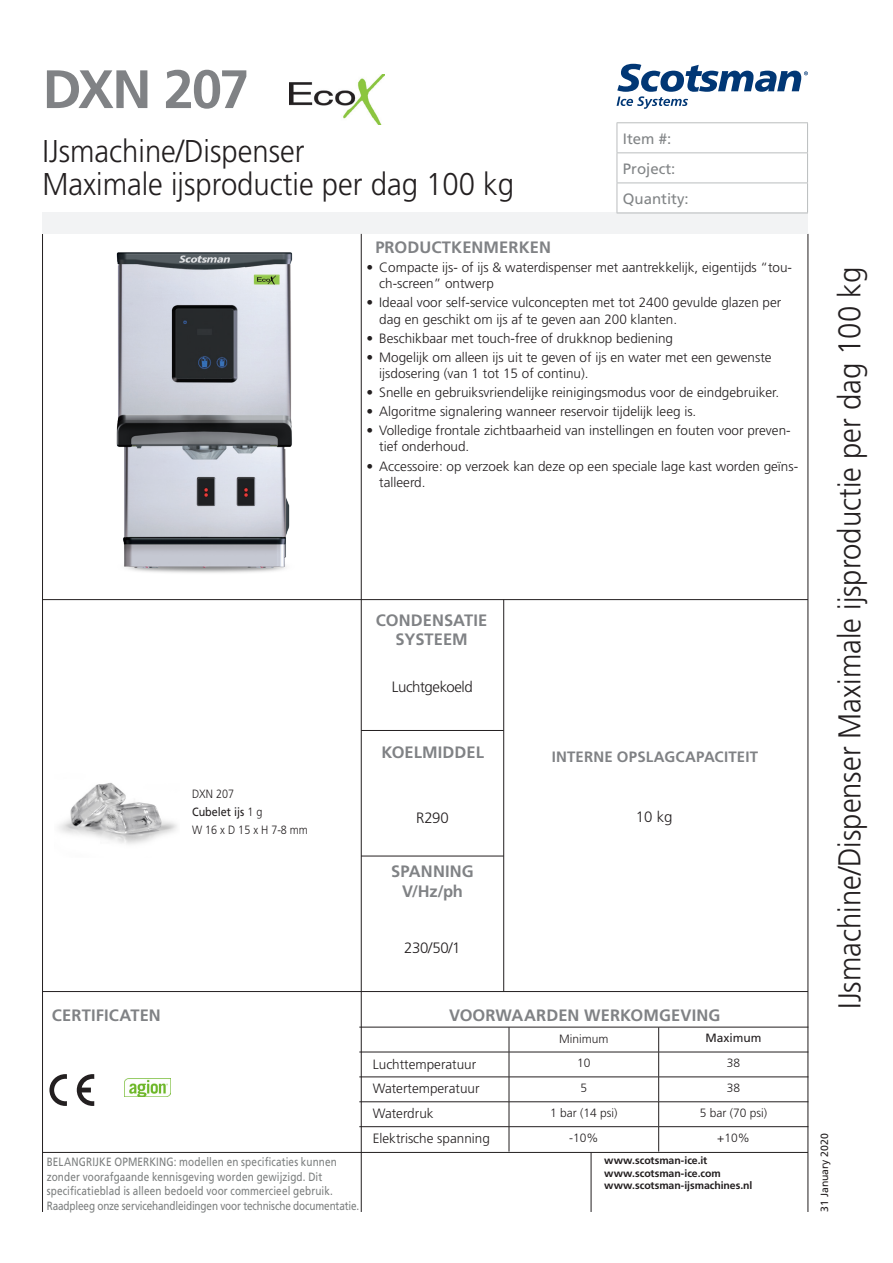
<style>
.page{position:relative;width:893px;height:1263px;background:#fff}
.page>*{position:absolute;margin:0;border:0;box-sizing:border-box;transform-origin:0 0}
.Note_fondo_pagina{font:700 54px "Frutiger";letter-spacing:-.04em;color:#808285}
.Sottotitolo{font:300 31.5px "Frutiger";color:#231f20;scale:.93 1}
.t1{font:700 16.5px/19.8px "Frutiger";letter-spacing:.005em;color:#808285;text-align:center}
.Note_fondo_pagina-2{font:300 15px "Frutiger";letter-spacing:-.025em;color:#231f20}
.t2{font:15px/30px "Frutiger";color:#818486}
.Note_fondo_pagina-3{font:700 15px "Frutiger";letter-spacing:.01em;color:#808285}
.t3{font:300 13.5px/16.2px "Frutiger";color:#231f20}
.t4{font:12px/14.4px "Frutiger";letter-spacing:.01em;color:#7c7f7f;scale:.83 1}
.t5{font:300 12px "Frutiger";color:#231f20}
.t6{font:300 12px "Frutiger";color:#231f20;scale:.9 1}
.t7{font:12px "Frutiger";color:#231f20;scale:.9 1}
.t8{font:12px "Frutiger";color:#231f20}
.t9{font:700 10.5px/12.6px "Frutiger";letter-spacing:-.005em;color:#231f20}
.t10{font:10.5px "Frutiger";color:#231f20}
.s1{font-weight:300}
</style>
<div class="page">
<hr style="left:42px;top:234px;width:1px;height:978px;background:#231f20">
<hr style="left:808px;top:234px;width:1px;height:978px;background:#231f20">
<svg style="left:617px;top:64px;width:191px;height:45px"></svg>
<div style="left:43px;top:213px;width:765px;height:21px;background:#f2f3f4"></div>
<hr style="left:43px;top:599px;width:765px;height:1px;background:#231f20">
<hr style="left:361px;top:730px;width:143px;height:1px;background:#231f20">
<hr style="left:361px;top:856px;width:143px;height:1px;background:#231f20">
<hr style="left:503px;top:600px;width:1px;height:391px;background:#231f20">
<hr style="left:43px;top:991px;width:765px;height:1px;background:#231f20">
<hr style="left:591px;top:1152px;width:1px;height:60px;background:#231f20">
<hr style="left:43px;top:1152px;width:765px;height:1px;background:#231f20">
<hr style="left:617px;top:122px;width:191px;height:1px;background:#babdbe">
<svg style="left:617px;top:123px;width:1px;height:29px"></svg>
<svg style="left:807px;top:123px;width:1px;height:29px"></svg>
<hr style="left:617px;top:152px;width:191px;height:1px;background:#babdbe">
<hr style="left:617px;top:153px;width:1px;height:30px;background:#babdbe">
<hr style="left:807px;top:153px;width:1px;height:30px;background:#babdbe">
<hr style="left:617px;top:183px;width:191px;height:1px;background:#babdbe">
<hr style="left:617px;top:183px;width:1px;height:30px;background:#babdbe">
<hr style="left:807px;top:183px;width:1px;height:30px;background:#babdbe">
<hr style="left:617px;top:213px;width:191px;height:1px;background:#babdbe">
<hr style="left:361px;top:234px;width:1px;height:978px;background:#231f20">
<img style="left:116px;top:252px;width:177px;height:321px">
<img style="left:289px;top:75px;width:96px;height:49px">
<hr style="left:359px;top:1077px;width:150px;height:1px;background:#231f20">
<hr style="left:509px;top:1077px;width:150px;height:1px;background:#231f20">
<hr style="left:659px;top:1077px;width:149px;height:1px;background:#231f20">
<hr style="left:359px;top:1101px;width:150px;height:1px;background:#231f20">
<hr style="left:509px;top:1101px;width:150px;height:1px;background:#231f20">
<hr style="left:659px;top:1101px;width:149px;height:1px;background:#231f20">
<hr style="left:359px;top:1126px;width:150px;height:1px;background:#231f20">
<hr style="left:509px;top:1126px;width:150px;height:1px;background:#231f20">
<hr style="left:659px;top:1126px;width:149px;height:1px;background:#231f20">
<svg style="left:509px;top:1028px;width:1px;height:123px"></svg>
<svg style="left:658px;top:1028px;width:1px;height:123px"></svg>
<hr style="left:359px;top:1052px;width:150px;height:1px;background:#231f20">
<hr style="left:509px;top:1052px;width:150px;height:1px;background:#231f20">
<hr style="left:659px;top:1052px;width:149px;height:1px;background:#231f20">
<hr style="left:359px;top:1027px;width:150px;height:1px;background:#231f20">
<hr style="left:509px;top:1027px;width:150px;height:1px;background:#231f20">
<hr style="left:659px;top:1027px;width:149px;height:1px;background:#231f20">
<svg style="left:77px;top:1074px;width:17px;height:32px"></svg>
<svg style="left:49px;top:1074px;width:18px;height:32px"></svg>
<img style="left:124px;top:1078px;width:46px;height:18px">
<img style="left:58px;top:782px;width:119px;height:62px">
<p class="Note_fondo_pagina" style="left:43px;top:58px;width:208px">DXN 207</p>
<p class="Sottotitolo" style="left:43px;top:134px;width:283px">IJsmachine/Dispenser</p>
<p class="Sottotitolo" style="left:43px;top:167px;width:509px">Maximale ijsproductie per dag 100 kg</p>
<p class="t1" style="left:375px;top:237px;width:177px">PRODUCTKENMERKEN</p>
<p class="t2" style="left:623px;top:123px;width:67px">Item #:<br>Project:<br>Quantity:</p>
<p class="t3" style="left:379px;top:259px;width:414px;text-indent:-13px">• Compacte ijs- of ijs &amp; waterdispenser met aantrekkelijk, eigentijds “tou&shy;ch-screen” ontwerp</p>
<p class="t3" style="left:379px;top:295px;width:404px;text-indent:-13px">• Ideaal voor self-service vulconcepten met tot 2400 gevulde glazen per dag en geschikt om ijs af te geven aan 200 klanten.</p>
<p class="t3" style="left:367px;top:330px;width:308px">• Beschikbaar met touch-free of drukknop bediening</p>
<p class="t3" style="left:379px;top:349px;width:394px;text-indent:-13px">• Mogelijk om alleen ijs uit te geven of ijs en water met een gewenste ijsdosering (van 1 tot 15 of continu).</p>
<p class="t3" style="left:367px;top:384px;width:414px">• Snelle en gebruiksvriendelijke reinigingsmodus voor de eindgebruiker.</p>
<p class="t3" style="left:367px;top:403px;width:331px">• Algoritme signalering wanneer reservoir tijdelijk leeg is.</p>
<p class="t3" style="left:379px;top:422px;width:413px;text-indent:-13px">• Volledige frontale zichtbaarheid van instellingen en fouten voor preven&shy;tief onderhoud.</p>
<p class="t3" style="left:379px;top:458px;width:420px;text-indent:-13px">• Accessoire: op verzoek kan deze op een speciale lage kast worden geïns&shy;talleerd.</p>
<p class="t1" style="left:376px;top:610px;width:113px">CONDENSATIE<br>SYSTEEM</p>
<p class="t6" style="left:192px;top:787px;width:48px">DXN 207</p>
<p class="t7" style="left:192px;top:805px;width:80px">Cubelet ijs <span class="s1">1 g</span></p>
<p class="t6" style="left:192px;top:823px;width:130px">W 16 x D 15 x H 7-8 mm</p>
<p class="t1" style="left:52px;top:1005px;width:110px">CERTIFICATEN</p>
<p class="Note_fondo_pagina-2" style="left:392px;top:678px;width:82px">Luchtgekoeld</p>
<p class="t1" style="left:381px;top:742px;width:104px">KOELMIDDEL</p>
<p class="Note_fondo_pagina-3" style="left:552px;top:747px;width:208px">INTERNE OPSLAGCAPACITEIT</p>
<p class="Note_fondo_pagina-2" style="left:416px;top:809px;width:34px">R290</p>
<p class="Note_fondo_pagina-2" style="left:636px;top:808px;width:38px">10 kg</p>
<p class="t1" style="left:391px;top:861px;width:84px">SPANNING<br>V/Hz/ph</p>
<p class="Note_fondo_pagina-2" style="left:404px;top:939px;width:58px">230/50/1</p>
<p class="t1" style="left:449px;top:1005px;width:273px">VOORWAARDEN WERKOMGEVING</p>
<p class="t5" style="left:559px;top:1031px;width:51px">Minimum</p>
<p class="t8" style="left:705px;top:1031px;width:58px">Maximum</p>
<p class="t3" style="left:373px;top:1056px;width:105px">Luchttemperatuur</p>
<p class="t5" style="left:577px;top:1056px;width:15px">10</p>
<p class="t5" style="left:727px;top:1056px;width:15px">38</p>
<p class="t3" style="left:373px;top:1081px;width:108px">Watertemperatuur</p>
<p class="t5" style="left:580px;top:1081px;width:8px">5</p>
<p class="t5" style="left:727px;top:1081px;width:15px">38</p>
<p class="t3" style="left:373px;top:1105px;width:62px">Waterdruk</p>
<p class="t5" style="left:550px;top:1106px;width:69px">1 bar (14 psi)</p>
<p class="t5" style="left:700px;top:1106px;width:69px">5 bar (70 psi)</p>
<p class="t3" style="left:373px;top:1130px;width:119px">Elektrische spanning</p>
<p class="t5" style="left:569px;top:1131px;width:31px">-10%</p>
<p class="t5" style="left:717px;top:1131px;width:34px">+10%</p>
<p class="t4" style="left:47px;top:1155px;width:378px">BELANGRIJKE OPMERKING: modellen en specificaties kunnen zonder voorafgaande kennisgeving worden gewijzigd. Dit specificatieblad is alleen bedoeld voor commercieel gebruik.<br>Raadpleeg onze servicehandleidingen voor technische documentatie.</p>
<p class="t9" style="left:604px;top:1154px;width:150px">www.scotsman-ice.it www.scotsman-ice.com www.scotsman-ijsmachines.nl</p>
<p class="Sottotitolo" style="left:832px;top:1009px;width:799px;rotate:-90deg">IJsmachine/Dispenser Maximale ijsproductie per dag 100 kg</p>
<p class="t10" style="left:818px;top:1212px;width:80px;rotate:-90deg">31 January 2020</p>
</div>
